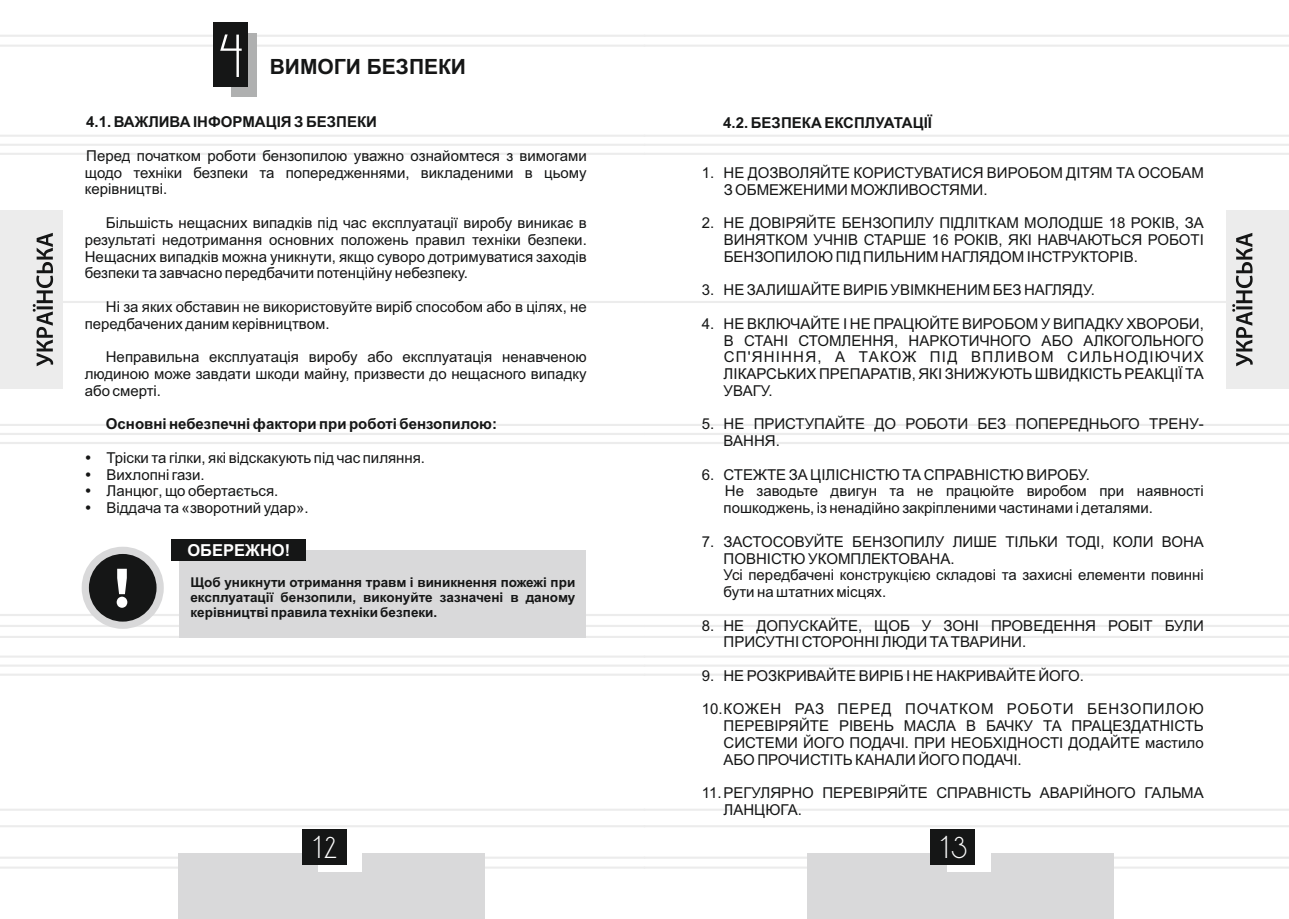
<style>
.page{position:relative;width:1289px;height:919px;background:#fff}
.page>*{position:absolute;margin:0;border:0;box-sizing:border-box;transform-origin:0 0}
.t1{font:52.5px "DS Standart Cyr";color:#fff}
.t2{font:26.25px "DS Standart Cyr";color:#fff}
.t3{font:700 21px "Arial";color:#151616}
.t4{font:700 16.5px "Arial";color:#fff}
.t5{font:15px/16.8px "Arial";color:#151616}
.t6{font:700 15px "Arial";color:#151616}
.t7{font:700 13.5px/15.1px "Arial";color:#151616;text-align:justify}
</style>
<div class="page">
<hr style="left:644px;top:135px;width:644px;height:2px;background:#ececec">
<hr style="left:644px;top:153px;width:644px;height:2px;background:#ececec">
<hr style="left:644px;top:424px;width:644px;height:2px;background:#ececec">
<hr style="left:644px;top:442px;width:644px;height:2px;background:#ececec">
<hr style="left:644px;top:614px;width:644px;height:2px;background:#ececec">
<hr style="left:644px;top:635px;width:644px;height:3px;background:#ececec">
<hr style="left:644px;top:655px;width:644px;height:2px;background:#ececec">
<hr style="left:644px;top:673px;width:644px;height:2px;background:#ececec">
<hr style="left:644px;top:856px;width:644px;height:2px;background:#ececec">
<hr style="left:644px;top:866px;width:644px;height:2px;background:#ececec">
<hr style="left:644px;top:35px;width:644px;height:2px;background:#ececec">
<hr style="left:644px;top:45px;width:644px;height:2px;background:#ececec">
<hr style="left:644px;top:808px;width:644px;height:2px;background:#ececec">
<hr style="left:644px;top:825px;width:644px;height:2px;background:#ececec">
<hr style="left:644px;top:301px;width:644px;height:2px;background:#ececec">
<hr style="left:0;top:135px;width:644px;height:2px;background:#ececec">
<hr style="left:0;top:144px;width:1288px;height:2px;background:#ececec">
<hr style="left:0;top:153px;width:644px;height:2px;background:#ececec">
<hr style="left:0;top:424px;width:644px;height:2px;background:#ececec">
<hr style="left:0;top:433px;width:1288px;height:2px;background:#ececec">
<hr style="left:0;top:442px;width:644px;height:2px;background:#ececec">
<hr style="left:0;top:614px;width:644px;height:2px;background:#ececec">
<svg style="left:0;top:623px;width:1288px;height:5px"></svg>
<hr style="left:0;top:635px;width:644px;height:3px;background:#ececec">
<hr style="left:0;top:655px;width:644px;height:2px;background:#ececec">
<hr style="left:0;top:664px;width:1288px;height:3px;background:#f1f1f1">
<hr style="left:0;top:673px;width:644px;height:2px;background:#ececec">
<hr style="left:0;top:856px;width:644px;height:2px;background:#ececec">
<hr style="left:0;top:866px;width:644px;height:2px;background:#ececec">
<hr style="left:0;top:35px;width:644px;height:2px;background:#ececec">
<hr style="left:0;top:45px;width:644px;height:2px;background:#ececec">
<hr style="left:0;top:808px;width:644px;height:2px;background:#ececec">
<hr style="left:0;top:825px;width:644px;height:2px;background:#ececec">
<hr style="left:0;top:301px;width:644px;height:2px;background:#ececec">
<div style="left:82px;top:546px;width:82px;height:82px;border:14px solid #d9d9da;border-radius:50%"></div>
<div style="left:89px;top:554px;width:67px;height:67px;background:#151616;border-radius:50%"></div>
<svg style="left:117px;top:568px;width:10px;height:39px"></svg>
<div style="left:179px;top:550px;width:407px;height:88px;background:#d9d9da"></div>
<div style="left:171px;top:539px;width:134px;height:21px;background:#151616"></div>
<div style="left:178px;top:853px;width:307px;height:65px;background:#d9d9da"></div>
<div style="left:318px;top:832px;width:44px;height:39px;background:#fff"></div>
<div style="left:301px;top:829px;width:45px;height:36px;background:#151616"></div>
<div style="left:0;top:210px;width:62px;height:179px;background:#ececec"></div>
<svg style="left:33px;top:233px;width:20px;height:133px"></svg>
<div style="left:807px;top:853px;width:306px;height:65px;background:#d9d9da"></div>
<div style="left:946px;top:832px;width:44px;height:39px;background:#fff"></div>
<div style="left:930px;top:829px;width:45px;height:36px;background:#151616"></div>
<div style="left:1226px;top:210px;width:62px;height:179px;background:#ececec"></div>
<svg style="left:1232px;top:233px;width:20px;height:133px"></svg>
<div style="left:231px;top:33px;width:25px;height:63px;background:#afb0b0"></div>
<div style="left:213px;top:22px;width:35px;height:65px;background:#151616"></div>
<h1 class="t1" style="left:219px;top:35px;width:25px">4</h1>
<h3 class="t3" style="left:270px;top:59px;width:198px">ВИМОГИ БЕЗПЕКИ</h3>
<p class="t6" style="left:86px;top:116px;width:292px">4.1. ВАЖЛИВА ІНФОРМАЦІЯ З БЕЗПЕКИ</p>
<p class="t5" style="left:85px;top:149px;width:503px;text-align:justify">Перед початком роботи бензопилою уважно ознайомтеся з вимогами щодо техніки безпеки та попередженнями, викладеними в цьому керівництві.</p>
<p class="t5" style="left:85px;top:216px;width:503px;text-align:justify;text-indent:21px">Більшість нещасних випадків під час експлуатації виробу виникає в результаті недотримання основних положень правил техніки безпеки.<br>Нещасних випадків можна уникнути, якщо суворо дотримуватися заходів безпеки та завчасно передбачити потенційну небезпеку.</p>
<p class="t5" style="left:85px;top:299px;width:503px;text-indent:21px">Ні за яких обставин не використовуйте виріб способом або в цілях, не передбачених даним керівництвом.</p>
<p class="t5" style="left:85px;top:350px;width:503px;text-align:justify;text-indent:21px">Неправильна експлуатація виробу або експлуатація ненавченою людиною може завдати шкоди майну, призвести до нещасного випадку або смерті.</p>
<p class="t6" style="left:106px;top:418px;width:392px">Основні небезпечні фактори при роботі бензопилою:</p>
<p class="t5" style="left:107px;top:450px;width:320px">Тріски та гілки, які відскакують під час пиляння.<br>Вихлопні гази.<br>Ланцюг, що обертається.<br>Віддача та «зворотний удар».</p>
<p class="t4" style="left:187px;top:544px;width:104px">ОБЕРЕЖНО!</p>
<p class="t7" style="left:190px;top:575px;width:386px">Щоб уникнути отримання травм і виникнення пожежі при експлуатації бензопили, виконуйте зазначені в даному керівництві правила техніки безпеки.</p>
<p class="t6" style="left:723px;top:117px;width:210px">4.2. БЕЗПЕКА ЕКСПЛУАТАЦІЇ</p>
<p class="t5" style="left:723px;top:165px;width:481px;text-indent:-22px">1. НЕ ДОЗВОЛЯЙТЕ КОРИСТУВАТИСЯ ВИРОБОМ ДІТЯМ ТА ОСОБАМ<br>З ОБМЕЖЕНИМИ МОЖЛИВОСТЯМИ.</p>
<p class="t5" style="left:723px;top:216px;width:481px;text-align:justify;text-indent:-22px">2. НЕ ДОВІРЯЙТЕ БЕНЗОПИЛУ ПІДЛІТКАМ МОЛОДШЕ 18 РОКІВ, ЗА ВИНЯТКОМ УЧНІВ СТАРШЕ 16 РОКІВ, ЯКІ НАВЧАЮТЬСЯ РОБОТІ БЕНЗОПИЛОЮ ПІД ПИЛЬНИМ НАГЛЯДОМ ІНСТРУКТОРІВ.</p>
<p class="t5" style="left:702px;top:283px;width:394px">3. НЕ ЗАЛИШАЙТЕ ВИРІБ УВІМКНЕНИМ БЕЗ НАГЛЯДУ.</p>
<p class="t5" style="left:723px;top:316px;width:481px;text-align:justify;text-indent:-22px">4. НЕ ВКЛЮЧАЙТЕ І НЕ ПРАЦЮЙТЕ ВИРОБОМ У ВИПАДКУ ХВОРОБИ, В СТАНІ СТОМЛЕННЯ, НАРКОТИЧНОГО АБО АЛКОГОЛЬНОГО СП'ЯНІННЯ, А ТАКОЖ ПІД ВПЛИВОМ СИЛЬНОДІЮЧИХ ЛІКАРСЬКИХ ПРЕПАРАТІВ, ЯКІ ЗНИЖУЮТЬ ШВИДКІСТЬ РЕАКЦІЇ ТА УВАГУ.</p>
<p class="t5" style="left:723px;top:417px;width:481px;text-indent:-22px">5. НЕ ПРИСТУПАЙТЕ ДО РОБОТИ БЕЗ ПОПЕРЕДНЬОГО ТРЕНУ-<br>ВАННЯ.</p>
<p class="t5" style="left:723px;top:467px;width:481px;text-indent:-22px">6. СТЕЖТЕ ЗА ЦІЛІСНІСТЮ ТА СПРАВНІСТЮ ВИРОБУ.<br>Не заводьте двигун та не працюйте виробом при наявності пошкоджень, із ненадійно закріпленими частинами і деталями.</p>
<p class="t5" style="left:723px;top:534px;width:482px;text-indent:-22px">7. ЗАСТОСОВУЙТЕ БЕНЗОПИЛУ ЛИШЕ ТІЛЬКИ ТОДІ, КОЛИ ВОНА ПОВНІСТЮ УКОМПЛЕКТОВАНА.<br>Усі передбачені конструкцією складові та захисні елементи повинні бути на штатних місцях.</p>
<p class="t5" style="left:723px;top:618px;width:481px;text-indent:-22px">8. НЕ ДОПУСКАЙТЕ, ЩОБ У ЗОНІ ПРОВЕДЕННЯ РОБІТ БУЛИ<br>ПРИСУТНІ СТОРОННІ ЛЮДИ ТА ТВАРИНИ.</p>
<p class="t5" style="left:702px;top:668px;width:384px">9. НЕ РОЗКРИВАЙТЕ ВИРІБ І НЕ НАКРИВАЙТЕ ЙОГО.</p>
<p class="t5" style="left:723px;top:702px;width:481px;text-align:justify;text-indent:-22px">10. КОЖЕН РАЗ ПЕРЕД ПОЧАТКОМ РОБОТИ БЕНЗОПИЛОЮ ПЕРЕВІРЯЙТЕ РІВЕНЬ МАСЛА В БАЧКУ ТА ПРАЦЕЗДАТНІСТЬ СИСТЕМИ ЙОГО ПОДАЧІ. ПРИ НЕОБХІДНОСТІ ДОДАЙТЕ мастило АБО ПРОЧИСТІТЬ КАНАЛИ ЙОГО ПОДАЧІ.</p>
<p class="t5" style="left:723px;top:786px;width:481px;text-indent:-22px">11. РЕГУЛЯРНО ПЕРЕВІРЯЙТЕ СПРАВНІСТЬ АВАРІЙНОГО ГАЛЬМА<br>ЛАНЦЮГА.</p>
<h2 class="t2" style="left:313px;top:836px;width:25px">12</h2>
<h2 class="t2" style="left:940px;top:836px;width:28px">13</h2>
</div>
